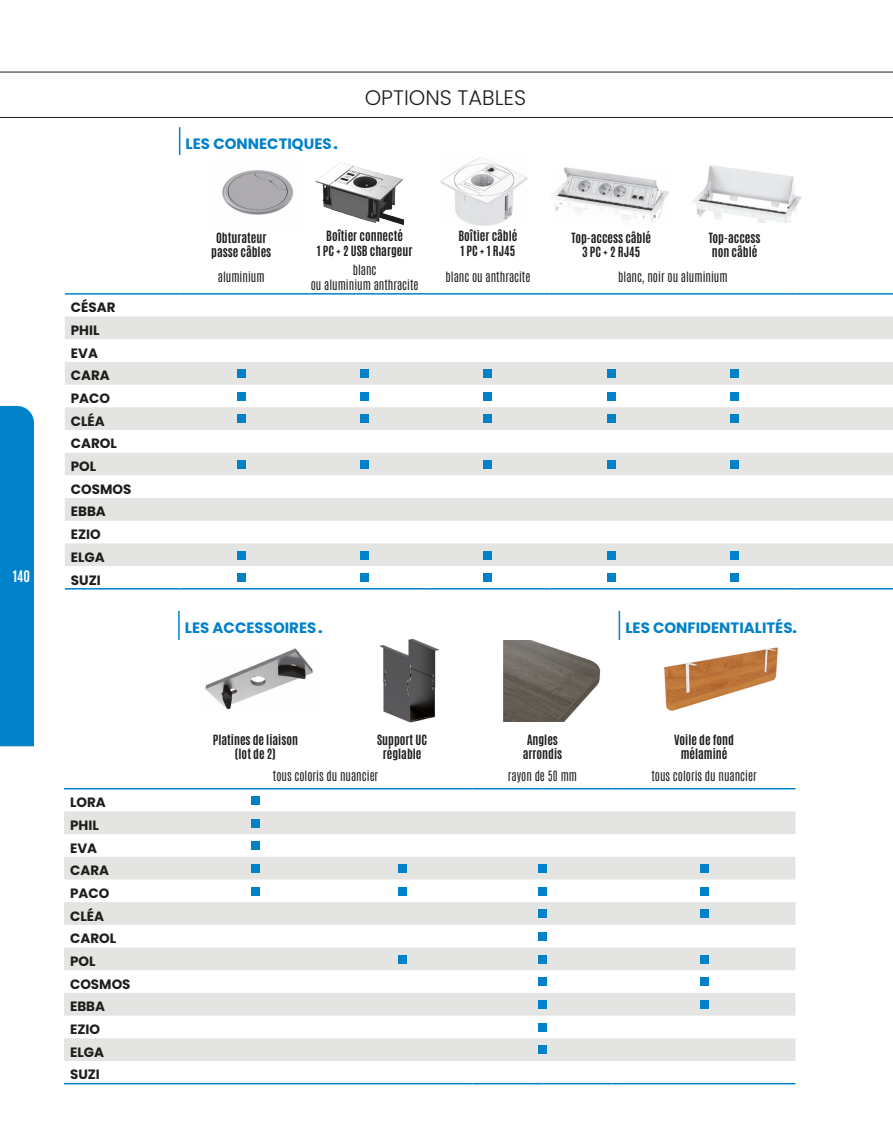
<style>
.page{position:relative;width:893px;height:1148px;background:#fff}
.page>*{position:absolute;margin:0;border:0;box-sizing:border-box;transform-origin:0 0}
.t1{font:300 21px "Poppins";color:#1d1d1b}
.t2{font:700 15px "Poppins";color:#0081c9}
.t3{font:700 13.5px/22.6px "Poppins";color:#1d1d1b}
.t4{font:13.5px "Antonio";color:#fff}
.t5{font:12px/14.4px "Antonio";color:#1d1d1b;text-align:center}
.t6{font:300 12px/14.4px "Antonio";color:#1d1d1b;text-align:center}
.s1{font-weight:800}
</style>
<div class="page">
<svg style="left:65px;top:316px;width:828px;height:114px;fill:#e4e4e3"></svg>
<svg style="left:65px;top:453px;width:828px;height:113px;fill:#e4e4e3"></svg>
<svg style="left:179px;top:127px;width:1px;height:28px"></svg>
<hr style="left:65px;top:293px;width:115px;height:1px;background:#0081c9">
<hr style="left:180px;top:293px;width:123px;height:1px;background:#0081c9">
<hr style="left:303px;top:293px;width:123px;height:1px;background:#0081c9">
<hr style="left:426px;top:293px;width:124px;height:1px;background:#0081c9">
<hr style="left:550px;top:293px;width:123px;height:1px;background:#0081c9">
<hr style="left:673px;top:293px;width:123px;height:1px;background:#0081c9">
<hr style="left:796px;top:293px;width:97px;height:1px;background:#0081c9">
<hr style="left:65px;top:588px;width:115px;height:1px;background:#0081c9">
<hr style="left:180px;top:588px;width:123px;height:1px;background:#0081c9">
<hr style="left:303px;top:588px;width:123px;height:1px;background:#0081c9">
<hr style="left:426px;top:588px;width:124px;height:1px;background:#0081c9">
<hr style="left:550px;top:588px;width:123px;height:1px;background:#0081c9">
<hr style="left:673px;top:588px;width:123px;height:1px;background:#0081c9">
<hr style="left:796px;top:588px;width:97px;height:1px;background:#0081c9">
<div style="left:237px;top:369px;width:9px;height:9px;background:#0081c9"></div>
<div style="left:360px;top:369px;width:9px;height:9px;background:#0081c9"></div>
<div style="left:484px;top:369px;width:8px;height:9px;background:#0081c9"></div>
<div style="left:607px;top:369px;width:8px;height:9px;background:#0081c9"></div>
<div style="left:730px;top:369px;width:9px;height:9px;background:#0081c9"></div>
<div style="left:237px;top:392px;width:9px;height:8px;background:#0081c9"></div>
<div style="left:360px;top:392px;width:9px;height:8px;background:#0081c9"></div>
<div style="left:484px;top:392px;width:8px;height:8px;background:#0081c9"></div>
<div style="left:607px;top:392px;width:8px;height:8px;background:#0081c9"></div>
<div style="left:730px;top:392px;width:9px;height:8px;background:#0081c9"></div>
<div style="left:237px;top:414px;width:9px;height:9px;background:#0081c9"></div>
<div style="left:360px;top:414px;width:9px;height:9px;background:#0081c9"></div>
<div style="left:484px;top:414px;width:8px;height:9px;background:#0081c9"></div>
<div style="left:607px;top:414px;width:8px;height:9px;background:#0081c9"></div>
<div style="left:730px;top:414px;width:9px;height:9px;background:#0081c9"></div>
<div style="left:237px;top:460px;width:9px;height:8px;background:#0081c9"></div>
<div style="left:360px;top:460px;width:9px;height:8px;background:#0081c9"></div>
<div style="left:484px;top:460px;width:8px;height:8px;background:#0081c9"></div>
<div style="left:607px;top:460px;width:8px;height:8px;background:#0081c9"></div>
<div style="left:730px;top:460px;width:9px;height:8px;background:#0081c9"></div>
<div style="left:237px;top:551px;width:9px;height:8px;background:#0081c9"></div>
<div style="left:360px;top:551px;width:9px;height:8px;background:#0081c9"></div>
<div style="left:484px;top:551px;width:8px;height:8px;background:#0081c9"></div>
<div style="left:607px;top:551px;width:8px;height:8px;background:#0081c9"></div>
<div style="left:730px;top:551px;width:9px;height:8px;background:#0081c9"></div>
<div style="left:237px;top:573px;width:9px;height:9px;background:#0081c9"></div>
<div style="left:360px;top:573px;width:9px;height:9px;background:#0081c9"></div>
<div style="left:484px;top:573px;width:8px;height:9px;background:#0081c9"></div>
<div style="left:607px;top:573px;width:8px;height:9px;background:#0081c9"></div>
<div style="left:730px;top:573px;width:9px;height:9px;background:#0081c9"></div>
<img style="left:222px;top:170px;width:71px;height:45px">
<img style="left:664px;top:647px;width:114px;height:64px">
<img style="left:205px;top:648px;width:108px;height:62px">
<img style="left:381px;top:639px;width:57px;height:83px">
<img style="left:504px;top:640px;width:97px;height:81px">
<img style="left:553px;top:168px;width:116px;height:55px">
<img style="left:692px;top:165px;width:110px;height:58px">
<svg style="left:64px;top:789px;width:731px;height:152px"></svg>
<svg style="left:64px;top:811px;width:731px;height:113px;fill:#e4e4e3"></svg>
<svg style="left:64px;top:947px;width:731px;height:114px;fill:#e4e4e3"></svg>
<hr style="left:178px;top:611px;width:2px;height:29px;background:#0081c9">
<hr style="left:64px;top:788px;width:115px;height:1px;background:#0081c9">
<hr style="left:179px;top:788px;width:153px;height:1px;background:#0081c9">
<hr style="left:332px;top:788px;width:140px;height:1px;background:#0081c9">
<hr style="left:472px;top:788px;width:70px;height:1px;background:#0081c9">
<hr style="left:542px;top:788px;width:71px;height:1px;background:#0081c9">
<hr style="left:613px;top:788px;width:182px;height:1px;background:#0081c9">
<hr style="left:64px;top:1082px;width:115px;height:2px;background:#0081c9">
<hr style="left:179px;top:1082px;width:153px;height:2px;background:#0081c9">
<hr style="left:332px;top:1082px;width:140px;height:2px;background:#0081c9">
<hr style="left:472px;top:1082px;width:70px;height:2px;background:#0081c9">
<hr style="left:542px;top:1082px;width:71px;height:2px;background:#0081c9">
<hr style="left:613px;top:1082px;width:182px;height:2px;background:#0081c9">
<svg style="left:619px;top:611px;width:1px;height:29px"></svg>
<div style="left:251px;top:796px;width:9px;height:8px;background:#0081c9"></div>
<div style="left:251px;top:818px;width:9px;height:9px;background:#0081c9"></div>
<div style="left:251px;top:841px;width:9px;height:9px;background:#0081c9"></div>
<div style="left:251px;top:864px;width:9px;height:8px;background:#0081c9"></div>
<div style="left:398px;top:864px;width:8px;height:8px;background:#0081c9"></div>
<div style="left:538px;top:864px;width:9px;height:8px;background:#0081c9"></div>
<div style="left:700px;top:864px;width:8px;height:8px;background:#0081c9"></div>
<div style="left:251px;top:886px;width:9px;height:9px;background:#0081c9"></div>
<div style="left:398px;top:886px;width:8px;height:9px;background:#0081c9"></div>
<div style="left:538px;top:886px;width:9px;height:9px;background:#0081c9"></div>
<div style="left:700px;top:886px;width:8px;height:9px;background:#0081c9"></div>
<div style="left:538px;top:909px;width:9px;height:9px;background:#0081c9"></div>
<div style="left:700px;top:909px;width:8px;height:9px;background:#0081c9"></div>
<div style="left:538px;top:932px;width:9px;height:8px;background:#0081c9"></div>
<div style="left:398px;top:954px;width:8px;height:9px;background:#0081c9"></div>
<div style="left:538px;top:954px;width:9px;height:9px;background:#0081c9"></div>
<div style="left:700px;top:954px;width:8px;height:9px;background:#0081c9"></div>
<div style="left:538px;top:977px;width:9px;height:9px;background:#0081c9"></div>
<div style="left:700px;top:977px;width:8px;height:9px;background:#0081c9"></div>
<div style="left:538px;top:1000px;width:9px;height:8px;background:#0081c9"></div>
<div style="left:700px;top:1000px;width:8px;height:8px;background:#0081c9"></div>
<div style="left:538px;top:1023px;width:9px;height:8px;background:#0081c9"></div>
<div style="left:538px;top:1045px;width:9px;height:9px;background:#0081c9"></div>
<img style="left:440px;top:157px;width:87px;height:68px">
<img style="left:315px;top:162px;width:89px;height:63px">
<hr style="left:0;top:72px;width:893px;height:1px;background:#1d1d1b">
<hr style="left:0;top:117px;width:893px;height:1px;background:#1d1d1b">
<div style="left:0;top:406px;width:34px;height:340px;background:#0081c9"></div>
<p class="t4" style="left:13px;top:566px;width:19px">140</p>
<p class="t3" style="left:71px;top:296px;width:62px">CÉSAR<br>PHIL<br>EVA<br>CARA<br>PACO<br>CLÉA<br>CAROL<br>POL<br>COSMOS<br>EBBA<br>EZIO<br>ELGA<br>SUZI</p>
<p class="t3" style="left:70px;top:791px;width:62px">LORA<br>PHIL<br>EVA<br>CARA<br>PACO<br>CLÉA<br>CAROL<br>POL<br>COSMOS<br>EBBA<br>EZIO<br>ELGA<br>SUZI</p>
<p class="t2" style="left:186px;top:135px;width:154px">LES CONNECTIQUES<span class="s1">.</span></p>
<p class="t1" style="left:365px;top:85px;width:163px">OPTIONS TABLES</p>
<p class="t5" style="left:211px;top:230px;width:62px">Obturateur passe câbles</p>
<p class="t5" style="left:317px;top:229px;width:97px">Boîtier connecté<br>1 PC + 2 USB chargeur</p>
<p class="t5" style="left:458px;top:229px;width:60px;text-align:left">Boîtier câblé<br>1 PC + 1 RJ45</p>
<p class="t5" style="left:571px;top:230px;width:81px">Top-access câblé<br>3 PC + 2 RJ45</p>
<p class="t5" style="left:709px;top:230px;width:53px;text-align:left">Top-access non câblé</p>
<p class="t6" style="left:218px;top:270px;width:48px">aluminium</p>
<p class="t6" style="left:311px;top:263px;width:109px">blanc<br>ou aluminium anthracite</p>
<p class="t6" style="left:445px;top:270px;width:86px">blanc ou anthracite</p>
<p class="t6" style="left:618px;top:270px;width:111px">blanc, noir ou aluminium</p>
<p class="t2" style="left:185px;top:619px;width:139px">LES ACCESSOIRES<span class="s1">.</span></p>
<p class="t2" style="left:625px;top:618px;width:173px">LES CONFIDENTIALITÉS<span class="s1">.</span></p>
<p class="t5" style="left:213px;top:732px;width:87px">Platines de liaison (lot de 2)</p>
<p class="t5" style="left:377px;top:732px;width:51px">Support UC réglable</p>
<p class="t5" style="left:523px;top:732px;width:41px">Angles arrondis</p>
<p class="t5" style="left:674px;top:732px;width:61px">Voile de fond mélaminé</p>
<p class="t6" style="left:273px;top:768px;width:107px">tous coloris du nuancier</p>
<p class="t6" style="left:508px;top:768px;width:71px">rayon de 50 mm</p>
<p class="t6" style="left:651px;top:768px;width:107px">tous coloris du nuancier</p>
</div>
